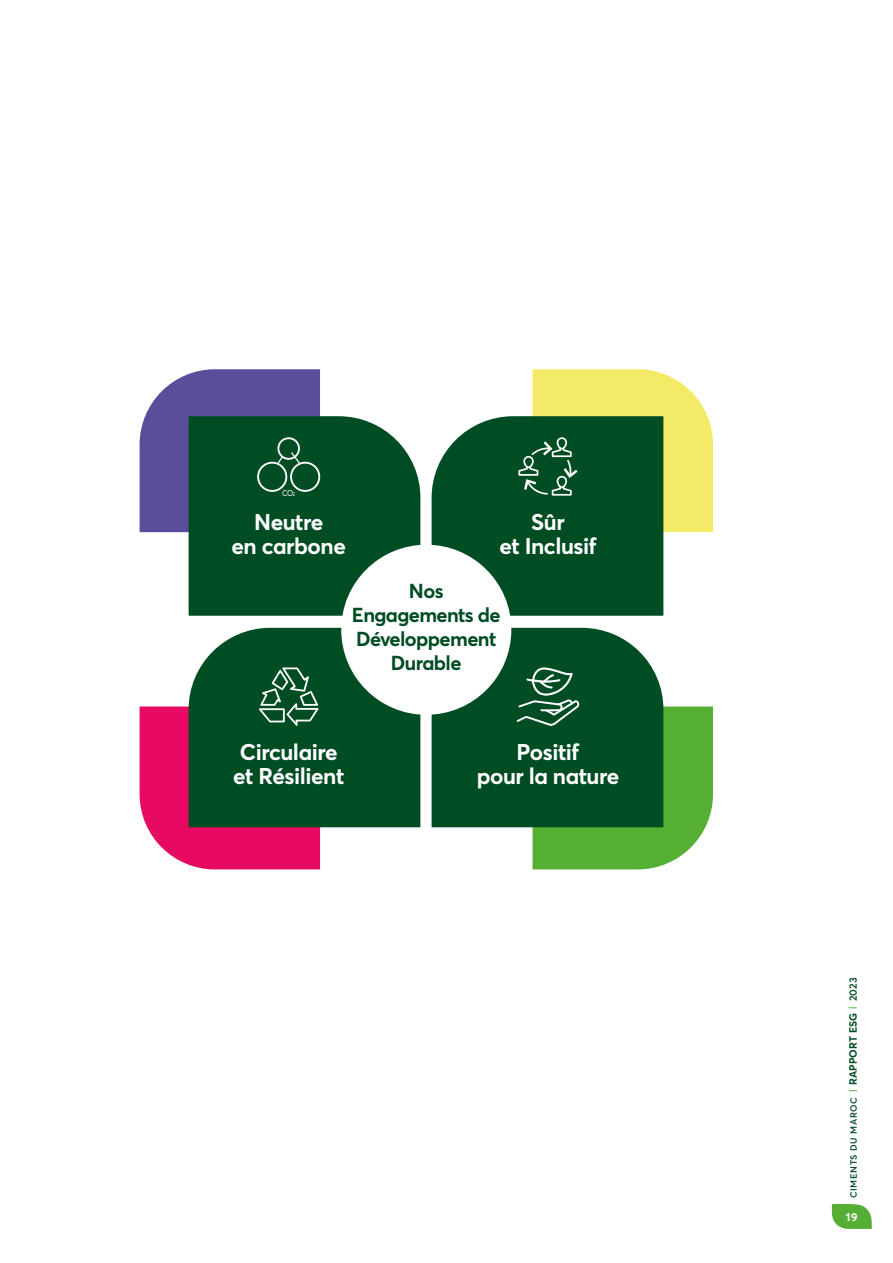
<style>
.page{position:relative;width:893px;height:1263px;background:#fff}
.page>*{position:absolute;margin:0;border:0;box-sizing:border-box;transform-origin:0 0}
.t1{font:700 22.5px/24px "Averta CY";letter-spacing:-.02em;color:#fff;text-align:center}
.t2{font:700 19.95px/24px "Averta CY";letter-spacing:-.03em;color:#004c23;text-align:center}
.t3{font:700 11.25px "Averta CY";color:#fff}
.t4{font:600 9px "Averta CY";letter-spacing:.065em;color:#004c23}
.t5{font:8.4px "Averta CY";color:#fff;scale:.9 1}
.s1{font-size:5.4px}
.s2{font-weight:700;font-size:10.5px}
.s3{font-size:10.5px}
</style>
<div class="page">
<svg style="left:432px;top:416px;width:231px;height:200px;background:#0f5630"></svg>
<div style="left:432px;top:628px;width:220px;height:199px;background:#004c23"></div>
<div style="left:189px;top:416px;width:231px;height:200px;background:#004c23"></div>
<div style="left:200px;top:628px;width:220px;height:199px;background:#004c23"></div>
<div style="left:341px;top:545px;width:170px;height:170px;background:#fff;border-radius:50%"></div>
<svg style="left:140px;top:369px;width:180px;height:163px;background:#375663"></svg>
<svg style="left:518px;top:369px;width:195px;height:163px;background:#789b50"></svg>
<svg style="left:140px;top:667px;width:180px;height:202px;background:#6f4b54"></svg>
<svg style="left:517px;top:667px;width:196px;height:202px;background:#387f41"></svg>
<svg style="left:832px;top:1204px;width:40px;height:25px"></svg>
<p class="t5" style="left:282px;top:487px;width:16px">CO<span class="s1">2</span></p>
<p class="t1" style="left:232px;top:509px;width:116px">Neutre<br>en carbone</p>
<p class="t1" style="left:499px;top:509px;width:99px">Sûr<br>et Inclusif</p>
<p class="t2" style="left:352px;top:578px;width:150px">Nos<br>Engagements de<br>Développement<br>Durable</p>
<p class="t1" style="left:233px;top:739px;width:113px;text-align:left">Circulaire et Résilient</p>
<p class="t1" style="left:477px;top:739px;width:144px">Positif<br>pour la nature</p>
<p class="t4" style="left:847px;top:1198px;width:222px;rotate:-90deg">CIMENTS DU MAROC <span class="s2">RAPPORT ESG</span> <span class="s3">2023</span></p>
<p class="t3" style="left:846px;top:1209px;width:13px">19</p>
</div>
